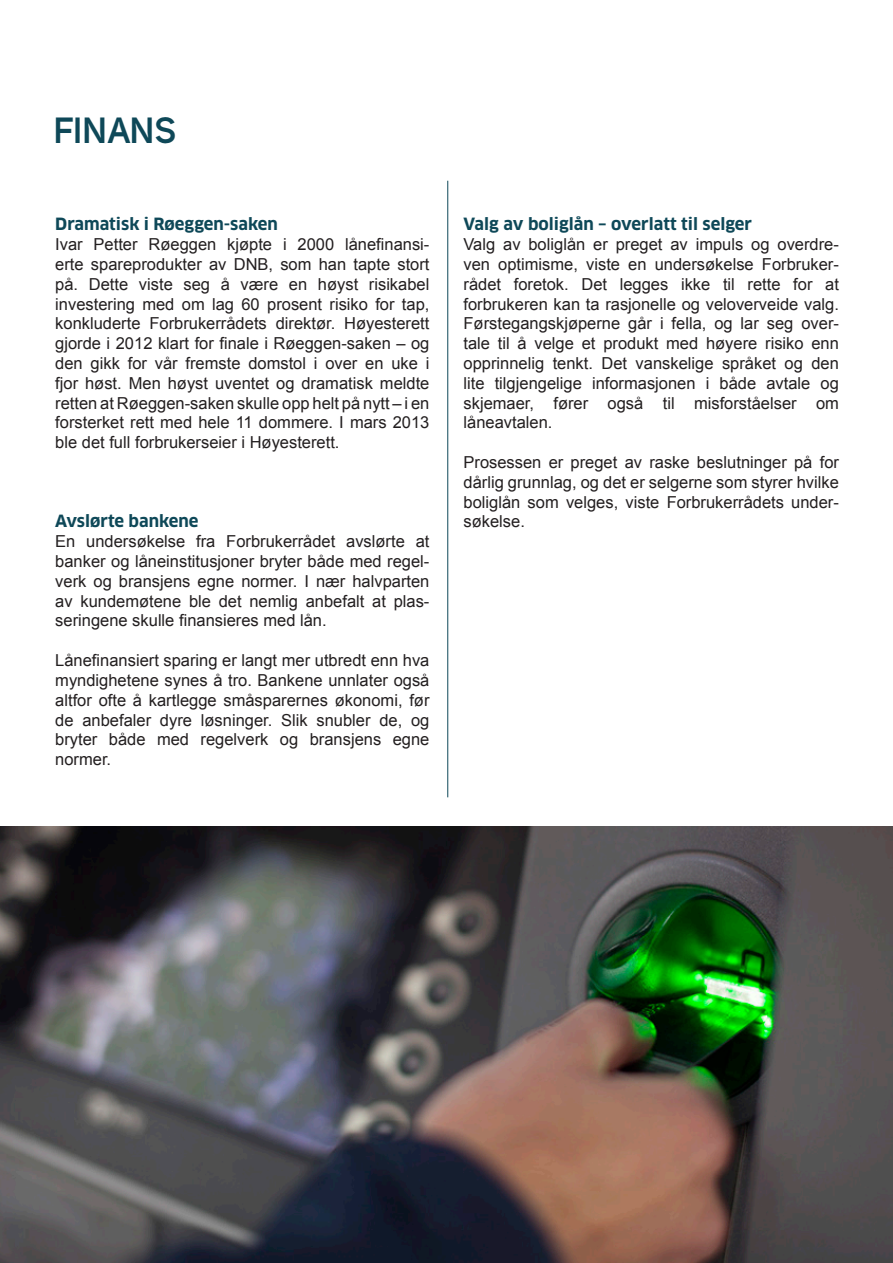
<style>
.page{position:relative;width:893px;height:1263px;background:#fff}
.page>*{position:absolute;margin:0;border:0;box-sizing:border-box;transform-origin:0 0}
.t1{font:700 36px "Uni Sans Semi";color:#0e4858}
.t2{font:16.5px/19.8px "Arial";color:#231f20;text-align:justify}
.t3{font:700 16.5px "Clan OT";color:#0e4858}
</style>
<div class="page">
<hr style="left:447px;top:181px;width:1px;height:616px;background:#0e4858">
<img style="left:0;top:827px;width:893px;height:436px">
<p class="t1" style="left:54px;top:109px;width:124px">FINANS</p>
<p class="t3" style="left:55px;top:215px;width:224px">Dramatisk i Røeggen-saken</p>
<p class="t2" style="left:55px;top:235px;width:376px">Ivar Petter Røeggen kjøpte i 2000 lånefinansi&shy;erte spareprodukter av DNB, som han tapte stort på. Dette viste seg å være en høyst risikabel investering med om lag 60 prosent risiko for tap, konkluderte Forbrukerrådets direktør. Høyesterett gjorde i 2012 klart for finale i Røeggen-saken – og den gikk for vår fremste domstol i over en uke i fjor høst. Men høyst uventet og dramatisk meldte retten at Røeggen-saken skulle opp helt på nytt – i en forsterket rett med hele 11 dommere. I mars 2013 ble det full forbrukerseier i Høyesterett.</p>
<p class="t3" style="left:55px;top:512px;width:145px">Avslørte bankene</p>
<p class="t2" style="left:55px;top:532px;width:376px">En undersøkelse fra Forbrukerrådet avslørte at banker og låneinstitusjoner bryter både med regel&shy;verk og bransjens egne normer. I nær halvparten av kundemøtene ble det nemlig anbefalt at plas&shy;seringene skulle finansieres med lån.</p>
<p class="t2" style="left:55px;top:650px;width:376px">Lånefinansiert sparing er langt mer utbredt enn hva myndighetene synes å tro. Bankene unnlater også altfor ofte å kartlegge småsparernes økonomi, før de anbefaler dyre løsninger. Slik snubler de, og bryter både med regelverk og bransjens egne normer.</p>
<p class="t3" style="left:463px;top:215px;width:290px">Valg av boliglån – overlatt til selger</p>
<p class="t2" style="left:463px;top:235px;width:377px">Valg av boliglån er preget av impuls og overdre&shy;ven optimisme, viste en undersøkelse Forbruker&shy;rådet foretok. Det legges ikke til rette for at forbrukeren kan ta rasjonelle og veloverveide valg.<br>Førstegangskjøperne går i fella, og lar seg over&shy;tale til å velge et produkt med høyere risiko enn opprinnelig tenkt. Det vanskelige språket og den lite tilgjengelige informasjonen i både avtale og skjemaer, fører også til misforståelser om låneavtalen.</p>
<p class="t2" style="left:463px;top:452px;width:377px">Prosessen er preget av raske beslutninger på for dårlig grunnlag, og det er selgerne som styrer hvilke boliglån som velges, viste Forbrukerrådets under&shy;søkelse.</p>
</div>
